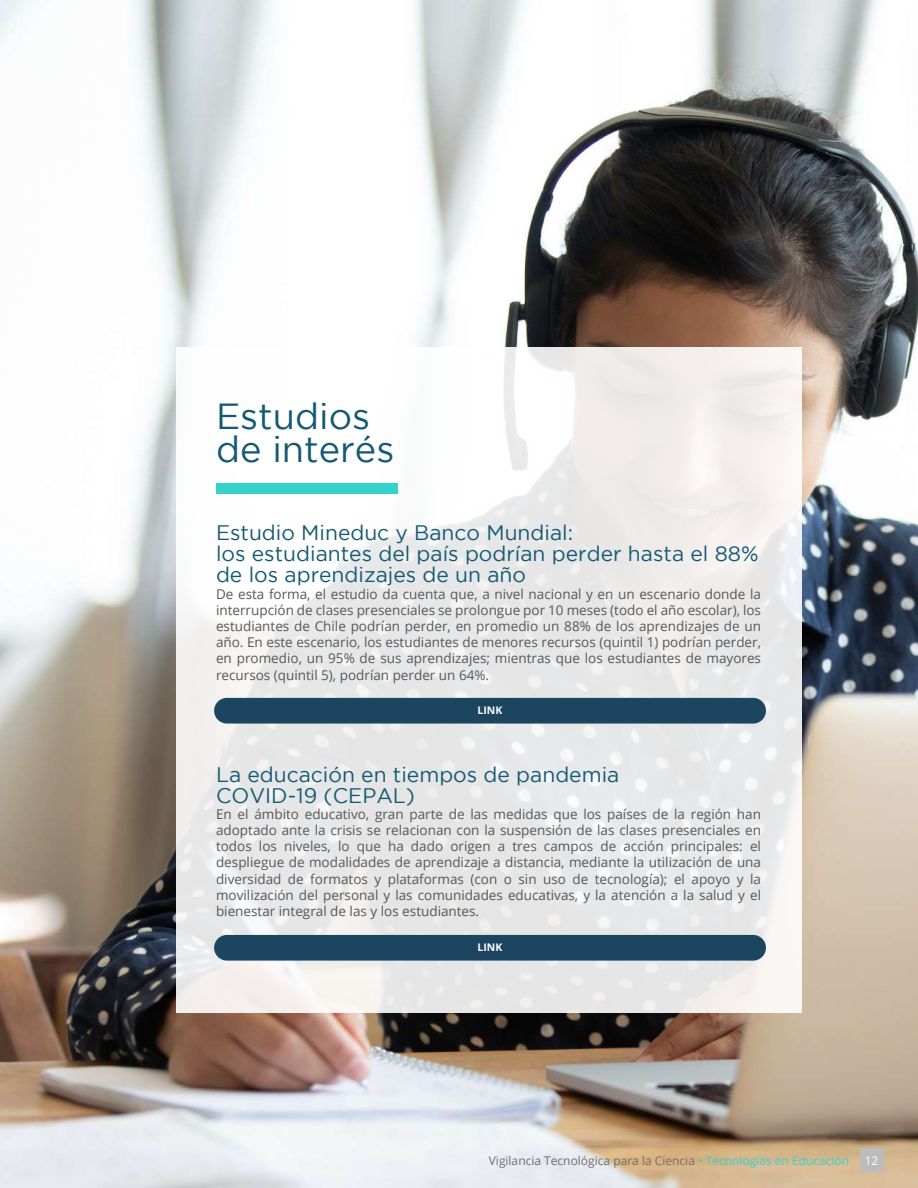
<style>
.page{position:relative;width:918px;height:1188px;background:#fff}
.page>*{position:absolute;margin:0;border:0;box-sizing:border-box;transform-origin:0 0}
.t1{font:36.15px/33.3px "Gotham";color:#135973}
.t2{font:21px/21px "Gotham";color:#135973}
.t3{font:13.5px/16.2px "Open Sans";color:#575756;text-align:justify}
.t4{font:12px "Open Sans";color:#706f6f}
.t5{font:12px "Open Sans";color:#fff}
.t6{font:700 10.5px "Open Sans";color:#fff}
.s1{color:#34d2ca}
</style>
<div class="page">
<img style="left:0;top:0;width:918px;height:1188px">
<svg style="left:176px;top:348px;width:626px;height:665px;fill:#ebeaea"></svg>
<div style="left:860px;top:1148px;width:24px;height:24px;background:#bcbcbc"></div>
<div style="left:214px;top:698px;width:552px;height:26px;background:#1c4560;border-radius:13px"></div>
<div style="left:214px;top:935px;width:552px;height:26px;background:#1c4560;border-radius:13px"></div>
<div style="left:216px;top:483px;width:182px;height:11px;background:#34d2ca"></div>
<h1 class="t1" style="left:216px;top:399px;width:180px">Estudios de interés</h1>
<h2 class="t2" style="left:216px;top:522px;width:544px">Estudio Mineduc y Banco Mundial:<br>los estudiantes del país podrían perder hasta el 88% de los aprendizajes de un año</h2>
<p class="t3" style="left:216px;top:585px;width:547px">De esta forma, el estudio da cuenta que, a nivel nacional y en un escenario donde la interrupción de clases presenciales se prolongue por 10 meses (todo el año escolar), los estudiantes de Chile podrían perder, en promedio un 88% de los aprendizajes de un año. En este escenario, los estudiantes de menores recursos (quintil 1) podrían perder, en promedio, un 95% de sus aprendizajes; mientras que los estudiantes de mayores recursos (quintil 5), podrían perder un 64%.</p>
<p class="t6" style="left:478px;top:703px;width:26px">LINK</p>
<h2 class="t2" style="left:216px;top:763px;width:405px">La educación en tiempos de pandemia<br>COVID-19 (CEPAL)</h2>
<p class="t3" style="left:216px;top:805px;width:547px">En el ámbito educativo, gran parte de las medidas que los países de la región han adoptado ante la crisis se relacionan con la suspensión de las clases presenciales en todos los niveles, lo que ha dado origen a tres campos de acción principales: el despliegue de modalidades de aprendizaje a distancia, mediante la utilización de una diversidad de formatos y plataformas (con o sin uso de tecnología); el apoyo y la movilización del personal y las comunidades educativas, y la atención a la salud y el bienestar integral de las y los estudiantes.</p>
<p class="t6" style="left:478px;top:940px;width:26px">LINK</p>
<p class="t4" style="left:489px;top:1153px;width:362px">Vigilancia Tecnológica para la Ciencia <span class="s1">• Tecnologías en Educación</span></p>
<p class="t5" style="left:865px;top:1153px;width:15px">12</p>
</div>
